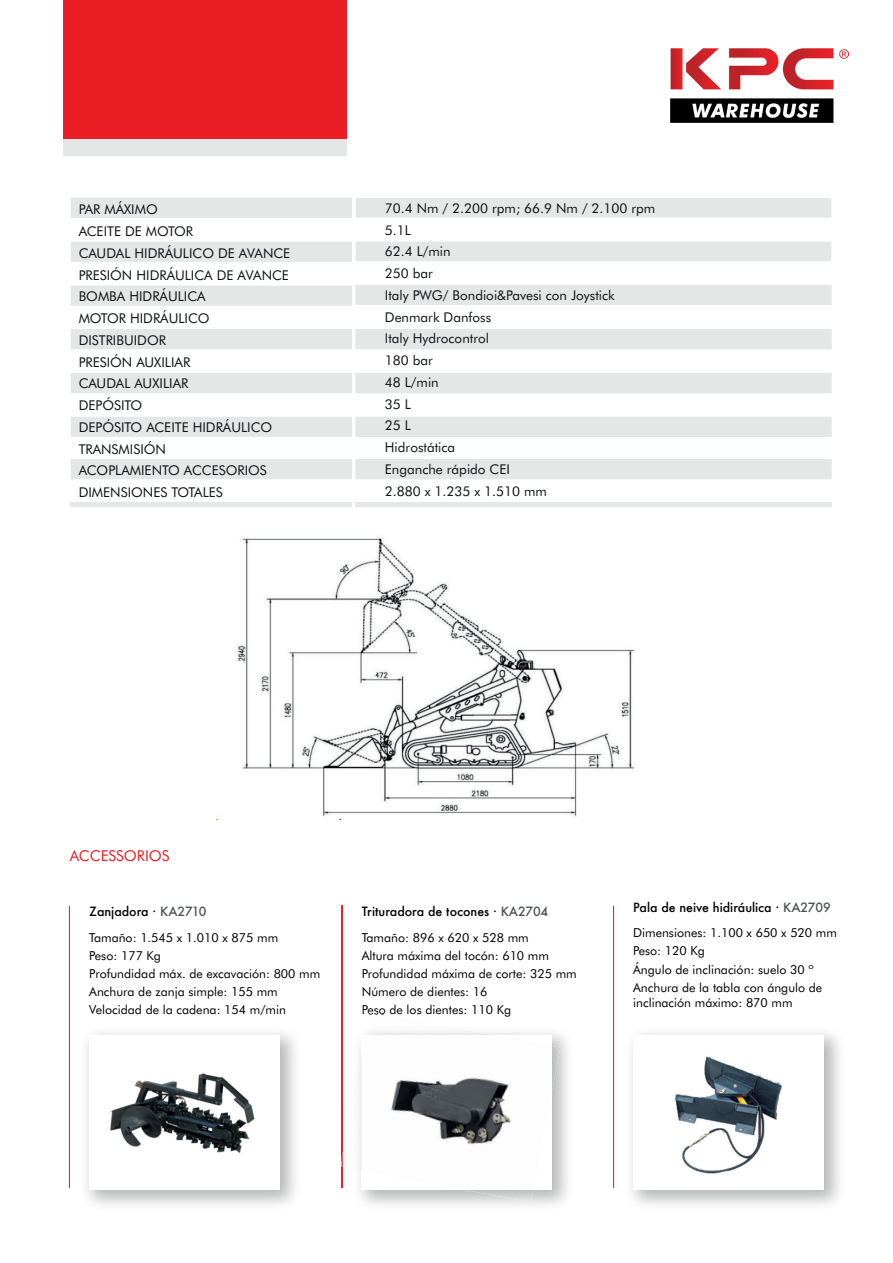
<style>
.page{position:relative;width:893px;height:1263px;background:#fff}
.page>*{position:absolute;margin:0;border:0;box-sizing:border-box;transform-origin:0 0}
.t1{font:15px "Futura BT";color:#eb1e25}
.t2{font:13.5px/21.8px "Futura BT";color:#101315}
.t3{font:12.45px/18.1px "Futura BT";color:#000001}
.t4{font:500 12.45px "Futura";color:#000001}
.s1{color:#4f5253}
</style>
<div class="page">
<div style="left:69px;top:196px;width:285px;height:24px;background:#e5e6e6;border:2px solid #fff"></div>
<div style="left:69px;top:240px;width:285px;height:24px;background:#e5e6e6;border:2px solid #fff"></div>
<div style="left:69px;top:284px;width:285px;height:24px;background:#e5e6e6;border:2px solid #fff"></div>
<div style="left:69px;top:327px;width:285px;height:24px;background:#e5e6e6;border:2px solid #fff"></div>
<div style="left:354px;top:327px;width:479px;height:24px;background:#e5e6e6;border:2px solid #fff"></div>
<div style="left:69px;top:371px;width:285px;height:24px;background:#e5e6e6;border:2px solid #fff"></div>
<div style="left:354px;top:371px;width:479px;height:24px;background:#e5e6e6;border:2px solid #fff"></div>
<div style="left:69px;top:415px;width:285px;height:24px;background:#e5e6e6;border:2px solid #fff"></div>
<div style="left:354px;top:415px;width:479px;height:24px;background:#e5e6e6;border:2px solid #fff"></div>
<div style="left:69px;top:457px;width:285px;height:24px;background:#e5e6e6;border:2px solid #fff"></div>
<div style="left:354px;top:457px;width:479px;height:24px;background:#e5e6e6;border:2px solid #fff"></div>
<div style="left:69px;top:501px;width:284px;height:7px;background:#e5e6e6;border:1px solid #fff"></div>
<div style="left:354px;top:501px;width:479px;height:7px;background:#e5e6e6;border:1px solid #fff"></div>
<div style="left:353px;top:196px;width:481px;height:24px;background:#e5e6e6;border:2px solid #fff"></div>
<div style="left:353px;top:239px;width:481px;height:25px;background:#e5e6e6;border:2px solid #fff"></div>
<div style="left:354px;top:283px;width:479px;height:24px;background:#e5e6e6;border:2px solid #fff"></div>
<img style="left:217px;top:537px;width:418px;height:282px">
<hr style="left:69px;top:906px;width:1px;height:282px;background:#ee1c2d">
<hr style="left:342px;top:906px;width:1px;height:282px;background:#ee1c2d">
<hr style="left:613px;top:906px;width:1px;height:282px;background:#ee1c2d">
<img style="left:110px;top:1073px;width:145px;height:81px">
<img style="left:341px;top:1017px;width:2px;height:151px">
<img style="left:369px;top:1011px;width:15px;height:4px">
<svg style="left:342px;top:1153px;width:1px;height:14px"></svg>
<img style="left:353px;top:1026px;width:207px;height:176px">
<img style="left:362px;top:1035px;width:190px;height:155px">
<img style="left:674px;top:1056px;width:109px;height:119px">
<img style="left:671px;top:49px;width:177px;height:73px">
<div style="left:64px;top:138px;width:283px;height:17px;background:#e5e6e6"></div>
<div style="left:64px;top:0;width:283px;height:138px;background:#eb1e25"></div>
<p class="t2" style="left:79px;top:198px;width:213px">PAR MÁXIMO<br>ACEITE DE MOTOR<br>CAUDAL HIDRÁULICO DE AVANCE<br>PRESIÓN HIDRÁULICA DE AVANCE<br>BOMBA HIDRÁULICA<br>MOTOR HIDRÁULICO<br>DISTRIBUIDOR<br>PRESIÓN AUXILIAR<br>CAUDAL AUXILIAR<br>DEPÓSITO<br>DEPÓSITO ACEITE HIDRÁULICO<br>TRANSMISIÓN<br>ACOPLAMIENTO ACCESORIOS<br>DIMENSIONES TOTALES</p>
<p class="t2" style="left:385px;top:197px;width:272px">70.4 Nm / 2.200 rpm; 66.9 Nm / 2.100 rpm<br>5.1L<br>62.4 L/min<br>250 bar<br>Italy PWG/ Bondioi&amp;Pavesi con Joystick<br>Denmark Danfoss<br>Italy Hydrocontrol<br>180 bar<br>48 L/min<br>35 L<br>25 L<br>Hidrostática<br>Enganche rápido CEI<br>2.880 x 1.235 x 1.510 mm</p>
<p class="t1" style="left:70px;top:846px;width:101px">ACCESSORIOS</p>
<p class="t4" style="left:89px;top:903px;width:119px">Zanjadora · <span class="s1">KA2710</span></p>
<p class="t3" style="left:89px;top:928px;width:232px">Tamaño: 1.545 x 1.010 x 875 mm<br>Peso: 177 Kg<br>Profundidad máx. de excavación: 800 mm<br>Anchura de zanja simple: 155 mm<br>Velocidad de la cadena: 154 m/min</p>
<p class="t4" style="left:362px;top:903px;width:188px">Trituradora de tocones · <span class="s1">KA2704</span></p>
<p class="t3" style="left:362px;top:928px;width:216px">Tamaño: 896 x 620 x 528 mm<br>Altura máxima del tocón: 610 mm<br>Profundidad máxima de corte: 325 mm<br>Número de dientes: 16<br>Peso de los dientes: 110 Kg</p>
<p class="t4" style="left:633px;top:898px;width:199px">Pala de neive hidiráulica · <span class="s1">KA2709</span></p>
<p class="t3" style="left:633px;top:924px;width:205px">Dimensiones: 1.100 x 650 x 520 mm<br>Peso: 120 Kg<br>Ángulo de inclinación: suelo 30 º<br>Anchura de la tabla con ángulo de</p>
<p class="t3" style="left:633px;top:993px;width:161px">inclinación máximo: 870 mm</p>
</div>
